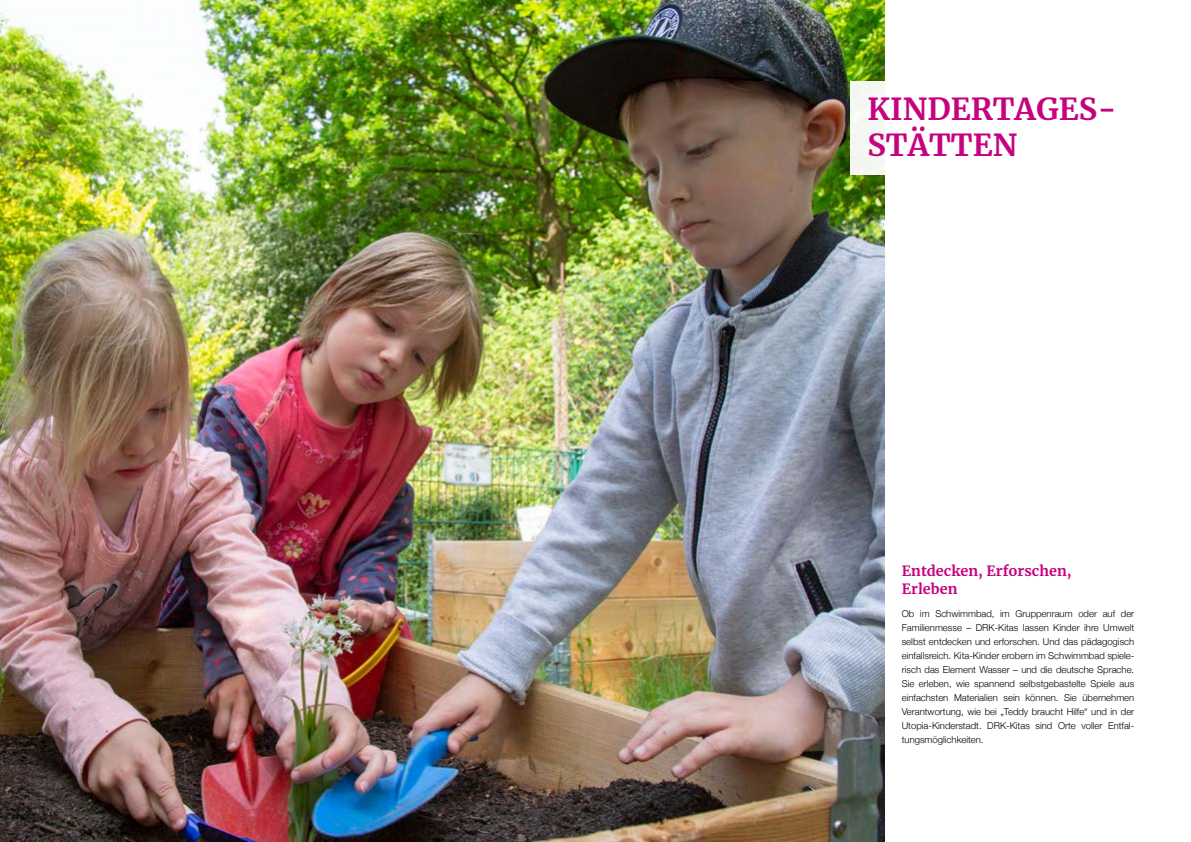
<style>
.page{position:relative;width:1191px;height:842px;background:#fff}
.page>*{position:absolute;margin:0;border:0;box-sizing:border-box;transform-origin:0 0}
.t1{font:700 30px/36px "Merriweather";color:#c7027f}
.t2{font:700 14px/18px "Merriweather";color:#c7027f}
.t3{font:300 9.5px/14.1px "Helvetica Neue";color:#000;text-align:justify}
</style>
<div class="page">
<img style="left:0;top:0;width:884px;height:842px">
<div style="left:850px;top:81px;width:284px;height:94px;background:#fff"></div>
<h1 class="t1" style="left:867px;top:90px;width:251px">KINDERTAGES-<br>STÄTTEN</h1>
<h2 class="t2" style="left:901px;top:562px;width:171px">Entdecken, Erforschen,<br>Erleben</h2>
<p class="t3" style="left:901px;top:605px;width:234px">Ob im Schwimmbad, im Gruppenraum oder auf der Familienmesse – DRK-Kitas lassen Kinder ihre Umwelt selbst entdecken und erforschen. Und das pädagogisch einfallsreich. Kita-Kinder erobern im Schwimmbad spiele&shy;risch das Element Wasser – und die deutsche Sprache.<br>Sie erleben, wie spannend selbstgebastelte Spiele aus einfachsten Materialien sein können. Sie übernehmen Verantwortung, wie bei „Teddy braucht Hilfe“ und in der Utopia-Kinderstadt. DRK-Kitas sind Orte voller Entfal&shy;tungsmöglichkeiten.</p>
</div>
